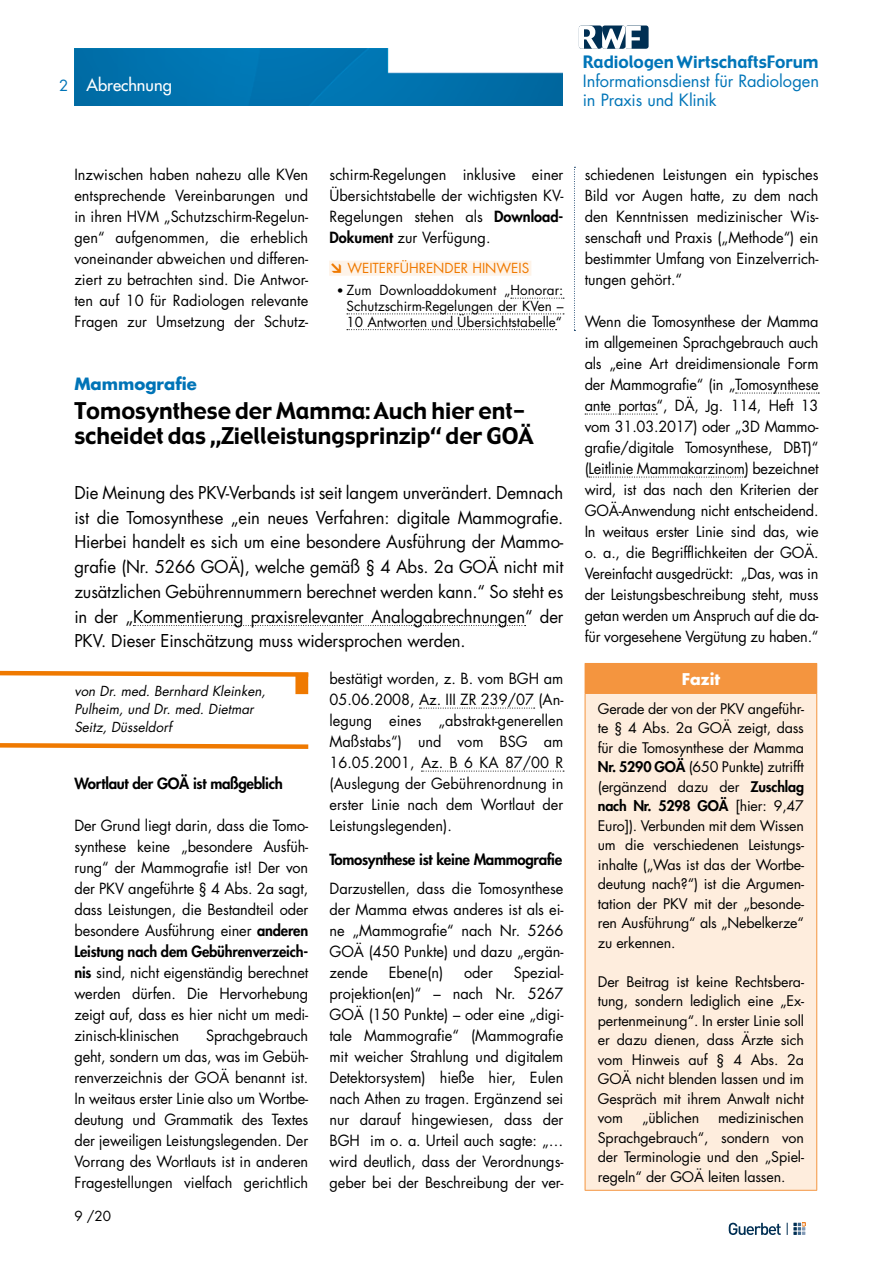
<style>
.page{position:relative;width:893px;height:1263px;background:#fff}
.page>*{position:absolute;margin:0;border:0;box-sizing:border-box;transform-origin:0 0}
.t1{font:22.5px/25.5px "Gadget";color:#000}
.t2{font:17.25px/24.8px "Futura Std";letter-spacing:-.01em;color:#000;text-align:justify}
.t3{font:16.65px "Gadget";color:#0075b8}
.t4{font:16.5px/18.8px "Futura Std";letter-spacing:-.005em;color:#0075b8}
.t5{font:700 16.5px "Futura Std";color:#0074b7}
.t6{font:500 16.5px "Futura Std";color:#fff}
.t7{font:700 15.75px "Futura Std";color:#fff}
.t8{font:15px/21px "Futura Std";letter-spacing:-.005em;color:#000;text-align:justify}
.t9{font:800 15px "Futura Std";letter-spacing:-.02em;color:#000}
.t10{font:15px "Futura Std";color:#0074b7}
.t11{font:14.25px/19.5px "Futura Std";letter-spacing:-.01em;color:#000;text-align:justify}
.t12{font:13.5px/15.8px "Futura Std";color:#000;text-align:justify}
.t13{font:italic 13.5px/18px "Futura Std";color:#000}
.t14{font:13.5px "Futura Std";color:#ef7900}
.s1{font-weight:800}
.s2{font-family:"DIN Pro";font-weight:900}
.s3{font-family:"DIN Pro";font-weight:500}
</style>
<div class="page">
<svg style="left:729px;top:1223px;width:52px;height:12px"></svg>
<svg style="left:787px;top:1223px;width:18px;height:12px"></svg>
<div style="left:625px;top:26px;width:24px;height:23px;background:#002f53;border-radius:3px"></div>
<svg style="left:579px;top:26px;width:62px;height:23px"></svg>
<img style="left:74px;top:49px;width:489px;height:57px">
<svg style="left:0;top:670px;width:309px;height:9px"></svg>
<div style="left:295px;top:673px;width:13px;height:21px;background:#ef7900;border:2px solid #ef7900"></div>
<svg style="left:0;top:743px;width:309px;height:6px;background:#f29a40"></svg>
<div style="left:329px;top:261px;width:202px;height:15px;background:#fef3e8"></div>
<svg style="left:511px;top:298px;width:53px;height:1px"></svg>
<svg style="left:347px;top:314px;width:217px;height:1px"></svg>
<svg style="left:347px;top:329px;width:210px;height:1px"></svg>
<svg style="left:133px;top:625px;width:393px;height:1px"></svg>
<svg style="left:419px;top:708px;width:116px;height:1px"></svg>
<svg style="left:421px;top:771px;width:143px;height:1px"></svg>
<svg style="left:736px;top:393px;width:83px;height:1px"></svg>
<svg style="left:585px;top:414px;width:72px;height:1px"></svg>
<svg style="left:589px;top:477px;width:156px;height:1px"></svg>
<div style="left:585px;top:663px;width:232px;height:30px;background:#f4953f"></div>
<div style="left:585px;top:693px;width:232px;height:497px;background:#feeddd"></div>
<hr style="left:585px;top:693px;width:232px;height:1px;background:#f4953f">
<hr style="left:585px;top:694px;width:1px;height:496px;background:#f4953f">
<hr style="left:816px;top:694px;width:1px;height:496px;background:#f4953f">
<hr style="left:585px;top:1190px;width:232px;height:1px;background:#f4953f">
<svg style="left:574px;top:167px;width:1px;height:164px"></svg>
<p class="t10" style="left:59px;top:76px;width:11px">2</p>
<p class="t6" style="left:86px;top:74px;width:87px">Abrechnung</p>
<p class="t3" style="left:583px;top:52px;width:237px">Radiologen WirtschaftsForum</p>
<p class="t4" style="left:583px;top:72px;width:238px">Informationsdienst für Radiologen in Praxis und Klinik</p>
<p class="t8" style="left:74px;top:164px;width:235px">Inzwischen haben nahezu alle KVen entsprechende Vereinbarungen und in ihren HVM „Schutzschirm-Regelun&shy;gen“ aufgenommen, die erheblich voneinander abweichen und differen&shy;ziert zu betrachten sind. Die Antwor&shy;ten auf 10 für Radiologen relevante Fragen zur Umsetzung der Schutz-</p>
<p class="t8" style="left:330px;top:164px;width:235px">schirm-Regelungen inklusive einer Übersichtstabelle der wichtigsten KV-Regelungen stehen als <span class="s1">Download-Dokument</span> zur Verfügung.</p>
<p class="t14" style="left:330px;top:259px;width:201px"><span class="s2">↘</span> WEITERFÜHRENDER HINWEIS</p>
<p class="t12" style="left:347px;top:282px;width:218px;text-indent:-10px"><span class="s3">•</span> Zum Downloaddokument „Honorar:<br>Schutzschirm-Regelungen der KVen – 10 Antworten und Übersichtstabelle“</p>
<p class="t5" style="left:74px;top:373px;width:124px">Mammografie</p>
<h1 class="t1" style="left:74px;top:399px;width:461px">Tomosynthese der Mamma: Auch hier ent&shy;scheidet das „Zielleistungsprinzip“ der GOÄ</h1>
<p class="t2" style="left:74px;top:480px;width:491px">Die Meinung des PKV-Verbands ist seit langem unverändert. Demnach ist die Tomosynthese „ein neues Verfahren: digitale Mammografie.<br>Hierbei handelt es sich um eine besondere Ausführung der Mammo&shy;grafie (Nr. 5266 GOÄ), welche gemäß § 4 Abs. 2a GOÄ nicht mit zusätzlichen Gebührennummern berechnet werden kann.“ So steht es in der „Kommentierung praxisrelevanter Analogabrechnungen“ der PKV. Dieser Einschätzung muss widersprochen werden.</p>
<p class="t13" style="left:74px;top:682px;width:193px">von Dr. med. Bernhard Kleinken,<br>Pulheim, und Dr. med. Dietmar<br>Seitz, Düsseldorf</p>
<p class="t9" style="left:74px;top:774px;width:210px">Wortlaut der GOÄ ist maßgeblich</p>
<p class="t8" style="left:74px;top:815px;width:235px">Der Grund liegt darin, dass die Tomo&shy;synthese keine „besondere Ausfüh&shy;rung“ der Mammografie ist! Der von der PKV angeführte § 4 Abs. 2a sagt, dass Leistungen, die Bestandteil oder besondere Ausführung einer <span class="s1">anderen Leistung nach dem Gebührenverzeich&shy;nis</span> sind, nicht eigenständig berechnet werden dürfen. Die Hervorhebung zeigt auf, dass es hier nicht um medi&shy;zinisch-klinischen</p>
<p class="t8" style="left:330px;top:668px;width:235px">bestätigt worden, z. B. vom BGH am 05.06.2008, Az. III ZR 239/07 (An&shy;legung eines „abstrakt-generellen Maßstabs“) und vom BSG am 16.05.2001, Az. B 6 KA 87/00 R (Auslegung der Gebührenordnung in erster Linie nach dem Wortlaut der Leistungslegenden).</p>
<p class="t9" style="left:330px;top:850px;width:234px">Tomosynthese ist keine Mammografie</p>
<p class="t8" style="left:330px;top:878px;width:235px">Darzustellen, dass die Tomosynthese der Mamma etwas anderes ist als ei&shy;ne „Mammografie“ nach Nr. 5266<br>GOÄ (450 Punkte) und dazu „ergän&shy;zende</p>
<p class="t8" style="left:330px;top:962px;width:235px;text-indent:184px">Spezial&shy;projektion(en)“ – nach Nr. 5267<br>GOÄ (150 Punkte) – oder eine „digi&shy;tale Mammografie“ (Mammografie mit weicher Strahlung und digitalem Detektorsystem) hieße hier, Eulen nach Athen zu tragen. Ergänzend sei nur darauf hingewiesen, dass der BGH im o. a. Urteil auch sagte: „… wird deutlich, dass der Verordnungs&shy;geber bei der Beschreibung der ver-</p>
<p class="t8" style="left:389px;top:962px;width:56px">Ebene(n)</p>
<p class="t8" style="left:464px;top:962px;width:30px">oder</p>
<p class="t8" style="left:74px;top:1025px;width:235px;text-indent:132px">Sprachgebrauch geht, sondern um das, was im Gebüh&shy;renverzeichnis der GOÄ benannt ist.<br>In weitaus erster Linie also um Wortbe&shy;deutung und Grammatik des Textes der jeweiligen Leistungslegenden. Der Vorrang des Wortlauts ist in anderen Fragestellungen vielfach gerichtlich</p>
<p class="t12" style="left:74px;top:1208px;width:38px">9 /20</p>
<p class="t8" style="left:585px;top:164px;width:235px">schiedenen Leistungen ein typisches Bild vor Augen hatte, zu dem nach den Kenntnissen medizinischer Wis&shy;senschaft und Praxis („Methode“) ein bestimmter Umfang von Einzelverrich&shy;tungen gehört.“</p>
<p class="t8" style="left:585px;top:311px;width:235px">Wenn die Tomosynthese der Mamma im allgemeinen Sprachgebrauch auch als „eine Art dreidimensionale Form der Mammografie“ (in „Tomosynthese ante portas“, DÄ, Jg. 114, Heft 13 vom 31.03.2017) oder „3D Mammo&shy;grafie/digitale Tomosynthese, DBT)“ (Leitlinie Mammakarzinom) bezeichnet wird, ist das nach den Kriterien der GOÄ-Anwendung nicht entscheidend.<br>In weitaus erster Linie sind das, wie o. a., die Begrifflichkeiten der GOÄ.<br>Vereinfacht ausgedrückt: „Das, was in der Leistungsbeschreibung steht, muss getan werden um Anspruch auf die da&shy;für vorgesehene Vergütung zu haben.“</p>
<p class="t7" style="left:682px;top:668px;width:40px">Fazit</p>
<p class="t11" style="left:598px;top:699px;width:208px">Gerade der von der PKV angeführ&shy;te § 4 Abs. 2a GOÄ zeigt, dass für die Tomosynthese der Mamma <span class="s1">Nr. 5290 GOÄ</span> (650 Punkte) zutrifft (ergänzend dazu der <span class="s1">Zuschlag nach Nr. 5298 GOÄ</span> [hier: 9,47<br>Euro]). Verbunden mit dem Wissen um die verschiedenen Leistungs&shy;inhalte („Was ist das der Wortbe&shy;deutung nach?“) ist die Argumen&shy;tation der PKV mit der „besonde&shy;ren Ausführung“ als „Nebelkerze“ zu erkennen.</p>
<p class="t11" style="left:598px;top:972px;width:208px">Der Beitrag ist keine Rechtsbera&shy;tung, sondern lediglich eine „Ex&shy;pertenmeinung“. In erster Linie soll er dazu dienen, dass Ärzte sich vom Hinweis auf § 4 Abs. 2a GOÄ nicht blenden lassen und im Gespräch mit ihrem Anwalt nicht vom</p>
<p class="t11" style="left:598px;top:1108px;width:208px;text-indent:120px">medizinischen Sprachgebrauch“, sondern von der Terminologie und den „Spiel&shy;regeln“ der GOÄ leiten lassen.</p>
<p class="t11" style="left:642px;top:1108px;width:59px">„üblichen</p>
</div>
